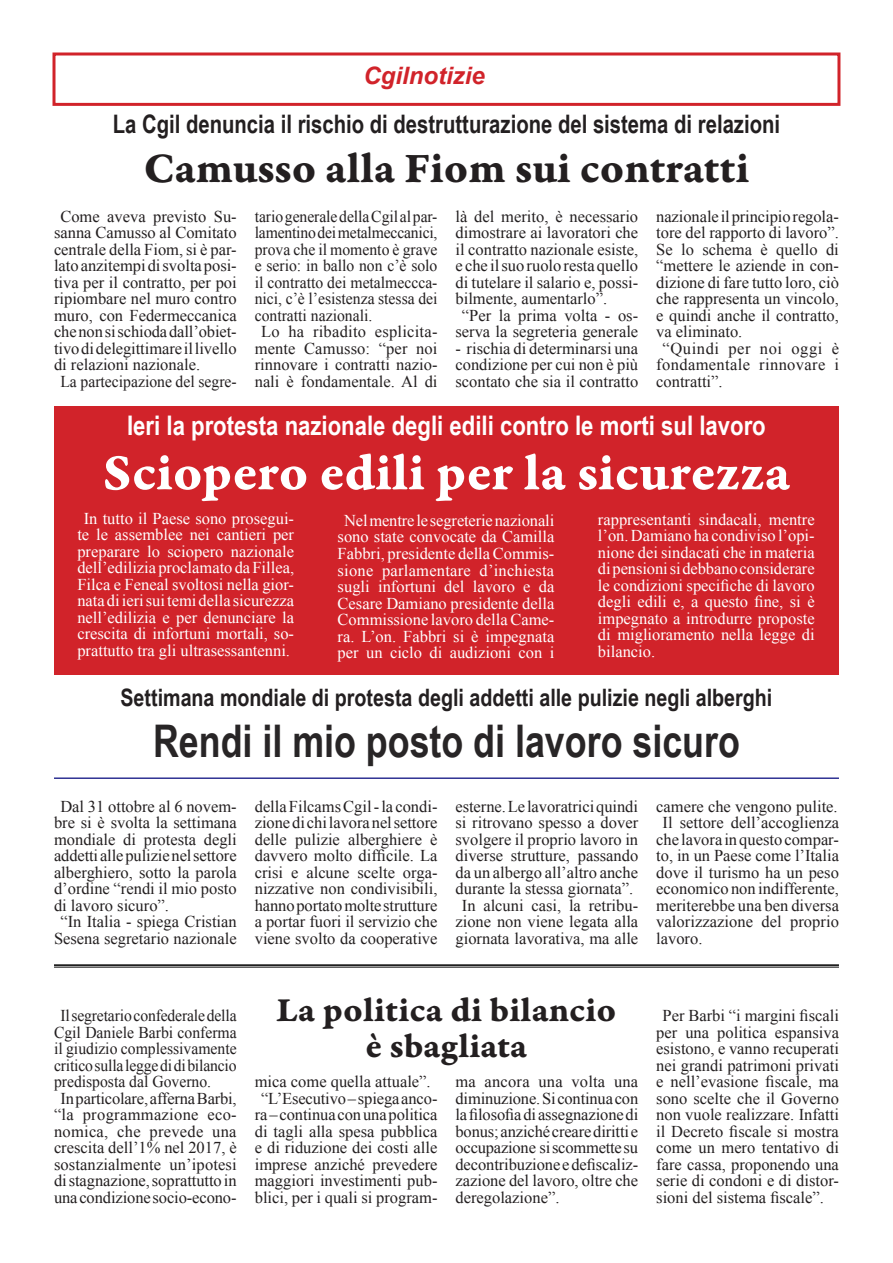
<style>
.page{position:relative;width:893px;height:1263px;background:#fff}
.page>*{position:absolute;margin:0;border:0;box-sizing:border-box;transform-origin:0 0}
.t1{font:54px "Garamond Premr Pro Bd Capt";color:#fff}
.t2{font:700 45px "Arial Narrow";color:#282526}
.t3{font:45px "Garamond Premr Pro Bd Capt";color:#231f20}
.t4{font:36px/36px "Garamond Premr Pro Bd Capt";color:#231f20;text-align:center}
.t5{font:700 27px "Arial Narrow";color:#fff}
.t6{font:700 25.5px "Arial Narrow";color:#231f20}
.t7{font:700 24px "Arial Narrow";color:#231f20}
.t8{font:italic 700 24px "Arial";color:#d1232a}
.t9{font:16.5px/16.5px "Times New Roman";color:#231f20;text-align:justify}
.t10{font:16.5px/16.5px "Times New Roman";color:#fff;text-align:center}
.t11{font:16.5px "Times New Roman";color:#231f20;scale:.95 1}
.t12{font:16.5px "Times New Roman";letter-spacing:.025em;color:#231f20}
.t13{font:16.5px "Times New Roman";letter-spacing:.02em;color:#231f20}
.t14{font:16.5px "Times New Roman";letter-spacing:.035em;color:#231f20}
</style>
<div class="page">
<div style="left:52px;top:52px;width:788px;height:54px;border:3px solid #d1232a"></div>
<div style="left:54px;top:406px;width:785px;height:268px;background:#d1232a"></div>
<hr style="left:54px;top:777px;width:785px;height:2px;background:#2f3293">
<hr style="left:54px;top:964px;width:785px;height:2px;background:#000">
<hr style="left:54px;top:967px;width:785px;height:1px;background:#000">
<h3 class="t8" style="left:364px;top:60px;width:123px">Cgilnotizie</h3>
<h3 class="t6" style="left:113px;top:105px;width:669px">La Cgil denuncia il rischio di destrutturazione del sistema di relazioni</h3>
<h2 class="t3" style="left:144px;top:142px;width:607px">Camusso alla Fiom sui contratti</h2>
<p class="t9" style="left:60px;top:208px;width:178px">Come aveva previsto Su-</p>
<p class="t9" style="left:54px;top:224px;width:184px">sanna Camusso al Comitato</p>
<p class="t9" style="left:54px;top:241px;width:184px">centrale della Fiom, si è par-</p>
<p class="t9" style="left:54px;top:257px;width:184px">lato anzitempi di svolta posi-</p>
<p class="t9" style="left:54px;top:274px;width:184px">tiva per il contratto, per poi</p>
<p class="t9" style="left:54px;top:290px;width:184px">ripiombare nel muro contro</p>
<p class="t9" style="left:54px;top:307px;width:184px">muro, con Federmeccanica</p>
<p class="t9" style="left:54px;top:323px;width:184px">che non si schioda dall’obiet-</p>
<p class="t9" style="left:54px;top:340px;width:184px">tivo di delegittimare il livello</p>
<p class="t9" style="left:54px;top:356px;width:148px">di relazioni nazionale.</p>
<p class="t11" style="left:60px;top:370px;width:187px">La partecipazione del segre-</p>
<p class="t11" style="left:255px;top:205px;width:194px">tario generale della Cgil al par-</p>
<p class="t11" style="left:255px;top:222px;width:194px">lamentino dei metalmeccanici,</p>
<p class="t11" style="left:255px;top:238px;width:194px">prova che il momento è grave</p>
<p class="t11" style="left:255px;top:255px;width:194px">e serio: in ballo non c’è solo</p>
<p class="t11" style="left:255px;top:271px;width:194px">il contratto dei metalmeccca-</p>
<p class="t11" style="left:255px;top:288px;width:194px">nici, c’è l’esistenza stessa dei</p>
<p class="t11" style="left:255px;top:304px;width:125px">contratti nazionali.</p>
<p class="t9" style="left:261px;top:323px;width:178px">Lo ha ribadito esplicita-</p>
<p class="t9" style="left:255px;top:340px;width:184px">mente Camusso: “per noi</p>
<p class="t9" style="left:255px;top:356px;width:184px">rinnovare i contratti nazio-</p>
<p class="t9" style="left:255px;top:373px;width:184px">nali è fondamentale. Al di</p>
<p class="t9" style="left:455px;top:208px;width:184px">là del merito, è necessario</p>
<p class="t9" style="left:455px;top:224px;width:184px">dimostrare ai lavoratori che</p>
<p class="t9" style="left:455px;top:241px;width:184px">il contratto nazionale esiste,</p>
<p class="t9" style="left:455px;top:257px;width:184px">e che il suo ruolo resta quello</p>
<p class="t9" style="left:455px;top:274px;width:184px">di tutelare il salario e, possi-</p>
<p class="t9" style="left:455px;top:290px;width:153px">bilmente, aumentarlo”.</p>
<p class="t9" style="left:462px;top:307px;width:178px">“Per la prima volta - os-</p>
<p class="t9" style="left:455px;top:323px;width:184px">serva la segreteria generale</p>
<p class="t9" style="left:455px;top:340px;width:184px">- rischia di determinarsi una condizione per cui non è più scontato che sia il contratto</p>
<p class="t9" style="left:656px;top:208px;width:184px">nazionale il principio regola-</p>
<p class="t9" style="left:656px;top:224px;width:184px">tore del rapporto di lavoro”.</p>
<p class="t9" style="left:656px;top:241px;width:184px">Se lo schema è quello di</p>
<p class="t9" style="left:656px;top:257px;width:184px">“mettere le aziende in con-</p>
<p class="t9" style="left:656px;top:274px;width:184px">dizione di fare tutto loro, ciò</p>
<p class="t9" style="left:656px;top:290px;width:184px">che rappresenta un vincolo,</p>
<p class="t9" style="left:656px;top:307px;width:184px">e quindi anche il contratto,</p>
<p class="t9" style="left:656px;top:323px;width:88px">va eliminato.</p>
<p class="t14" style="left:663px;top:337px;width:178px">“Quindi per noi oggi è</p>
<p class="t12" style="left:656px;top:354px;width:184px">fondamentale rinnovare i</p>
<p class="t9" style="left:656px;top:373px;width:68px">contratti”.</p>
<h3 class="t5" style="left:127px;top:405px;width:640px">Ieri la protesta nazionale degli edili contro le morti sul lavoro</h3>
<h1 class="t1" style="left:103px;top:440px;width:689px">Sciopero edili per la sicurezza</h1>
<p class="t10" style="left:77px;top:510px;width:218px">In tutto il Paese sono prosegui&shy;te le assemblee nei cantieri per preparare lo sciopero nazionale dell’edilizia proclamato da Fillea, Filca e Feneal svoltosi nella gior&shy;nata di ieri sui temi della sicurezza nell’edilizia e per denunciare la crescita di infortuni mortali, so&shy;prattutto tra gli ultrasessantenni.</p>
<p class="t10" style="left:338px;top:512px;width:218px">Nel mentre le segreterie nazionali sono state convocate da Camilla<br>Fabbri, presidente della Commis&shy;sione parlamentare d’inchiesta sugli infortuni del lavoro e da<br>Cesare Damiano presidente della<br>Commissione lavoro della Came&shy;ra. L’on. Fabbri si è impegnata per un ciclo di audizioni con i</p>
<p class="t10" style="left:598px;top:510px;width:218px;text-align:justify">rappresentanti sindacali, mentre l’on. Damiano ha condiviso l’opi&shy;nione dei sindacati che in materia di pensioni si debbano considerare le condizioni specifiche di lavoro degli edili e, a questo fine, si è impegnato a introdurre proposte di miglioramento nella legge di bilancio.</p>
<h3 class="t7" style="left:121px;top:679px;width:653px">Settimana mondiale di protesta degli addetti alle pulizie negli alberghi</h3>
<h2 class="t2" style="left:153px;top:707px;width:588px">Rendi il mio posto di lavoro sicuro</h2>
<p class="t9" style="left:60px;top:798px;width:178px">Dal 31 ottobre al 6 novem-</p>
<p class="t9" style="left:54px;top:814px;width:184px">bre si è svolta la settimana</p>
<p class="t9" style="left:54px;top:831px;width:184px">mondiale di protesta degli</p>
<p class="t9" style="left:54px;top:847px;width:184px">addetti alle pulizie nel settore</p>
<p class="t9" style="left:54px;top:864px;width:184px">alberghiero, sotto la parola</p>
<p class="t9" style="left:54px;top:880px;width:184px">d’ordine “rendi il mio posto</p>
<p class="t9" style="left:54px;top:897px;width:117px">di lavoro sicuro”.</p>
<p class="t9" style="left:60px;top:913px;width:178px">“In Italia - spiega Cristian</p>
<p class="t9" style="left:54px;top:930px;width:184px">Sesena segretario nazionale</p>
<p class="t9" style="left:255px;top:798px;width:184px">della Filcams Cgil - la condi&shy;zione di chi lavora nel settore delle pulizie alberghiere è davvero molto difficile. La crisi e alcune scelte orga&shy;nizzative non condivisibili, hanno portato molte strutture a portar fuori il servizio che viene svolto da cooperative</p>
<p class="t9" style="left:455px;top:798px;width:184px;text-align:center">esterne. Le lavoratrici quindi si ritrovano spesso a dover svolgere il proprio lavoro in diverse strutture, passando da un albergo all’altro anche durante la stessa giornata”.<br>In alcuni casi, la retribu&shy;zione non viene legata alla giornata lavorativa, ma alle</p>
<p class="t9" style="left:656px;top:798px;width:183px">camere che vengono pulite.</p>
<p class="t9" style="left:663px;top:814px;width:178px">Il settore dell’accoglienza</p>
<p class="t9" style="left:656px;top:831px;width:184px">che lavora in questo compar-</p>
<p class="t9" style="left:656px;top:847px;width:184px">to, in un Paese come l’Italia</p>
<p class="t9" style="left:656px;top:864px;width:184px">dove il turismo ha un peso</p>
<p class="t9" style="left:656px;top:880px;width:184px">economico non indifferente,</p>
<p class="t9" style="left:656px;top:897px;width:184px">meriterebbe una ben diversa</p>
<p class="t9" style="left:656px;top:913px;width:184px">valorizzazione del proprio</p>
<p class="t9" style="left:656px;top:930px;width:48px">lavoro.</p>
<p class="t11" style="left:60px;top:1005px;width:187px">Il segretario confederale della</p>
<p class="t11" style="left:54px;top:1021px;width:194px">Cgil Daniele Barbi conferma</p>
<p class="t11" style="left:54px;top:1038px;width:194px">il giudizio complessivamente</p>
<p class="t11" style="left:54px;top:1054px;width:194px">critico sulla legge di di bilancio</p>
<p class="t11" style="left:54px;top:1071px;width:167px">predisposta dal Governo.</p>
<p class="t9" style="left:60px;top:1090px;width:178px">In particolare, afferna Barbi,</p>
<p class="t13" style="left:54px;top:1104px;width:184px">“la programmazione eco-</p>
<p class="t9" style="left:54px;top:1123px;width:184px">nomica, che prevede una</p>
<p class="t9" style="left:54px;top:1139px;width:184px">crescita dell’1% nel 2017, è</p>
<p class="t9" style="left:54px;top:1156px;width:184px">sostanzialmente un’ipotesi</p>
<p class="t9" style="left:54px;top:1172px;width:184px">di stagnazione, soprattutto in</p>
<p class="t9" style="left:54px;top:1189px;width:184px">una condizione socio-econo-</p>
<h3 class="t4" style="left:277px;top:992px;width:341px">La politica di bilancio è sbagliata</h3>
<p class="t9" style="left:255px;top:1073px;width:184px;text-align:center">mica come quella attuale”. “L’Esecutivo – spiega anco&shy;ra – continua con una politica di tagli alla spesa pubblica e di riduzione dei costi alle imprese anziché prevedere maggiori investimenti pub&shy;blici, per i quali si program-</p>
<p class="t9" style="left:455px;top:1073px;width:184px">ma ancora una volta una diminuzione. Si continua con la filosofia di assegnazione di bonus; anziché creare diritti e occupazione si scommette su decontribuzione e defiscaliz&shy;zazione del lavoro, oltre che deregolazione”.</p>
<p class="t9" style="left:656px;top:1007px;width:184px;text-indent:6px">Per Barbi “i margini fiscali per una politica espansiva esistono, e vanno recuperati nei grandi patrimoni privati e nell’evasione fiscale, ma sono scelte che il Governo non vuole realizzare. Infatti il Decreto fiscale si mostra come un mero tentativo di fare cassa, proponendo una serie di condoni e di distor&shy;sioni del sistema fiscale”.</p>
</div>
